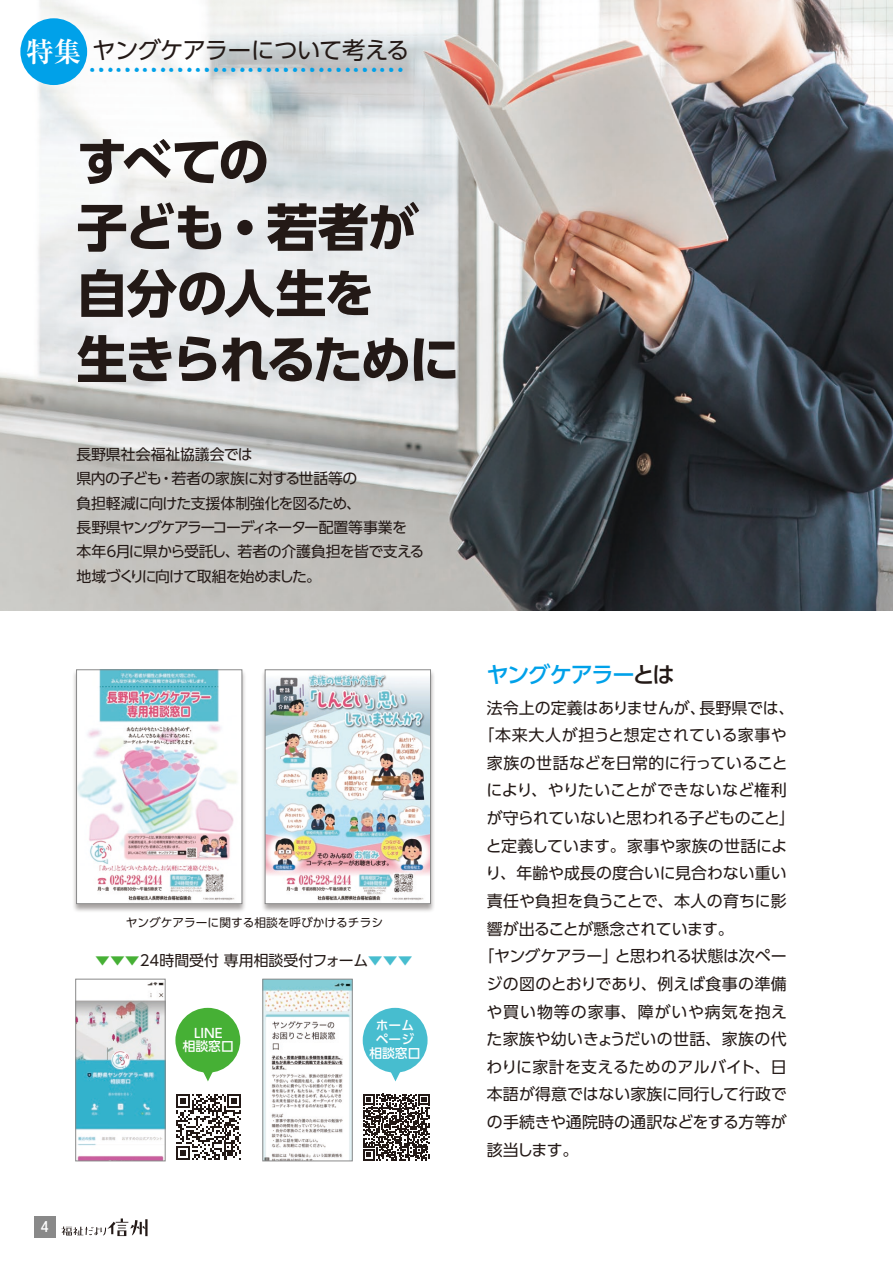
<style>
.page{position:relative;width:893px;height:1263px;background:#fff}
.page>*{position:absolute;margin:0;border:0;box-sizing:border-box;transform-origin:0 0}
.t1{font:700 51px/65.8px "UD Shin Go Pr 6 N";letter-spacing:-.055em;color:#231916}
.t2{font:26.55px "takumi syokeifont L";color:#00a1e9}
.t3{font:23.4px "UD Shin Go Pr 6 N";letter-spacing:-.02em;color:#231916}
.t4{font:500 22.35px "UD Shin Go Pr 6 N";letter-spacing:-.07em;color:#00a1e9}
.t5{font:15.9px "UD Shin Go Pr 6 N";color:#231916}
.t6{font:15.9px "UD Shin Go Pr 6 N";letter-spacing:-.04em;color:#231916}
.t7{font:15.9px "UD Shin Go Pr 6 N";letter-spacing:-.025em;color:#231916}
.t8{font:15.9px "UD Shin Go Pr 6 N";letter-spacing:.025em;color:#231916}
.t9{font:15.9px "UD Shin Go Pr 6 N";letter-spacing:.06em;color:#231916}
.t10{font:15.9px "UD Shin Go Pr 6 N";letter-spacing:-.03em;color:#231916}
.t11{font:14.85px/24.5px "UD Shin Go Pr 6 N";letter-spacing:-.04em;color:#231916}
.t12{font:14.85px "UD Shin Go Pr 6 N";color:#231916}
.t13{font:500 13.8px "UD Shin Go C Osez Pr 6 N";color:#fff}
.t14{font:500 12.75px/13.8px "UD Shin Go Pr 6 N";color:#fff;text-align:center}
.t15{font:11.7px "UD Shin Go Pr 6 N";color:#231916}
.s1{font-family:"Ryumin Pr 6 N";font-weight:700;font-size:27.6px;color:#fff}
.s2{color:#46b035}
.s3{color:#47bdcf}
.s4{color:#231916}
</style>
<div class="page">
<img style="left:0;top:0;width:893px;height:610px">
<div style="left:20px;top:18px;width:67px;height:67px;background:#00a1e9;border-radius:50%"></div>
<div style="left:72px;top:669px;width:174px;height:244px;background:#231916;opacity:.4"></div>
<img style="left:78px;top:671px;width:162px;height:231px">
<div style="left:76px;top:669px;width:166px;height:235px;border:1px solid #898989"></div>
<div style="left:261px;top:669px;width:174px;height:244px;background:#231916;opacity:.4"></div>
<img style="left:267px;top:671px;width:162px;height:231px">
<div style="left:265px;top:669px;width:166px;height:235px;border:1px solid #898989"></div>
<svg style="left:176px;top:1094px;width:65px;height:66px"></svg>
<svg style="left:363px;top:1094px;width:67px;height:66px"></svg>
<img style="left:77px;top:982px;width:86px;height:177px">
<div style="left:75px;top:979px;width:90px;height:182px;border:1px solid #898989"></div>
<img style="left:265px;top:981px;width:85px;height:178px">
<div style="left:263px;top:979px;width:89px;height:182px;border:1px solid #898989"></div>
<div style="left:175px;top:1008px;width:65px;height:65px;background:#46b035;border-radius:50%"></div>
<svg style="left:202px;top:1072px;width:12px;height:9px"></svg>
<div style="left:363px;top:1008px;width:65px;height:65px;background:#47bdcf;border-radius:50%"></div>
<svg style="left:389px;top:1072px;width:12px;height:9px"></svg>
<div style="left:34px;top:1216px;width:21px;height:21px;background:#898989"></div>
<svg style="left:61px;top:1218px;width:87px;height:18px"></svg>
<h3 class="t3" style="left:26px;top:31px;width:385px"><span class="s1">特集</span>ヤングケアラーについて考える</h3>
<h2 class="t2" style="left:88px;top:57px;width:318px">………………………………</h2>
<h1 class="t1" style="left:77px;top:127px;width:385px">すべての<br>子ども・若者が自分の人生を<br>生きられるために</h1>
<p class="t11" style="left:76px;top:441px;width:350px">長野県社会福祉協議会では<br>県内の子ども・若者の家族に対する世話等の<br>負担軽減に向けた支援体制強化を図るため、<br>長野県ヤングケアラーコーディネーター配置等事業を本年６月に県から受託し、若者の介護負担を皆で支える地域づくりに向けて取組を始めました。</p>
<p class="t15" style="left:126px;top:913px;width:259px">ヤングケアラーに関する相談を呼びかけるチラシ</p>
<p class="t12" style="left:95px;top:948px;width:319px"><span class="s2">▼▼▼</span>24時間受付 専用相談受付フォーム<span class="s3">▼▼▼</span></p>
<p class="t14" style="left:183px;top:1025px;width:53px">LINE<br>相談窓口</p>
<p class="t14" style="left:369px;top:1018px;width:53px">ホームページ相談窓口</p>
<p class="t13" style="left:41px;top:1216px;width:9px">4</p>
<h3 class="t4" style="left:486px;top:656px;width:190px">ヤングケアラー<span class="s4">とは</span></h3>
<p class="t5" style="left:487px;top:695px;width:309px">法令上の定義はありませんが、長野県では、</p>
<p class="t8" style="left:478px;top:722px;width:310px">「本来大人が担うと想定されている家事や</p>
<p class="t5" style="left:487px;top:750px;width:302px">家族の世話などを日常的に行っていること</p>
<p class="t5" style="left:486px;top:777px;width:302px">により、やりたいことができないなど権利</p>
<p class="t6" style="left:487px;top:805px;width:310px">が守られていないと思われる子どものこと」</p>
<p class="t5" style="left:486px;top:833px;width:303px">と定義しています。家事や家族の世話によ</p>
<p class="t5" style="left:486px;top:860px;width:303px">り、年齢や成長の度合いに見合わない重い</p>
<p class="t5" style="left:487px;top:888px;width:301px">責任や負担を負うことで、本人の育ちに影</p>
<p class="t10" style="left:487px;top:916px;width:248px">響が出ることが懸念されています。</p>
<p class="t7" style="left:478px;top:943px;width:310px">「ヤングケアラー」と思われる状態は次ペー</p>
<p class="t5" style="left:486px;top:971px;width:302px">ジの図のとおりであり、例えば食事の準備</p>
<p class="t9" style="left:487px;top:999px;width:302px">や買い物等の家事、障がいや病気を抱え</p>
<p class="t5" style="left:487px;top:1026px;width:302px">た家族や幼いきょうだいの世話、家族の代</p>
<p class="t5" style="left:487px;top:1054px;width:302px">わりに家計を支えるためのアルバイト、日</p>
<p class="t5" style="left:487px;top:1081px;width:302px">本語が得意ではない家族に同行して行政で</p>
<p class="t5" style="left:487px;top:1109px;width:301px">の手続きや通院時の通訳などをする方等が</p>
<p class="t5" style="left:487px;top:1137px;width:93px">該当します。</p>
</div>
